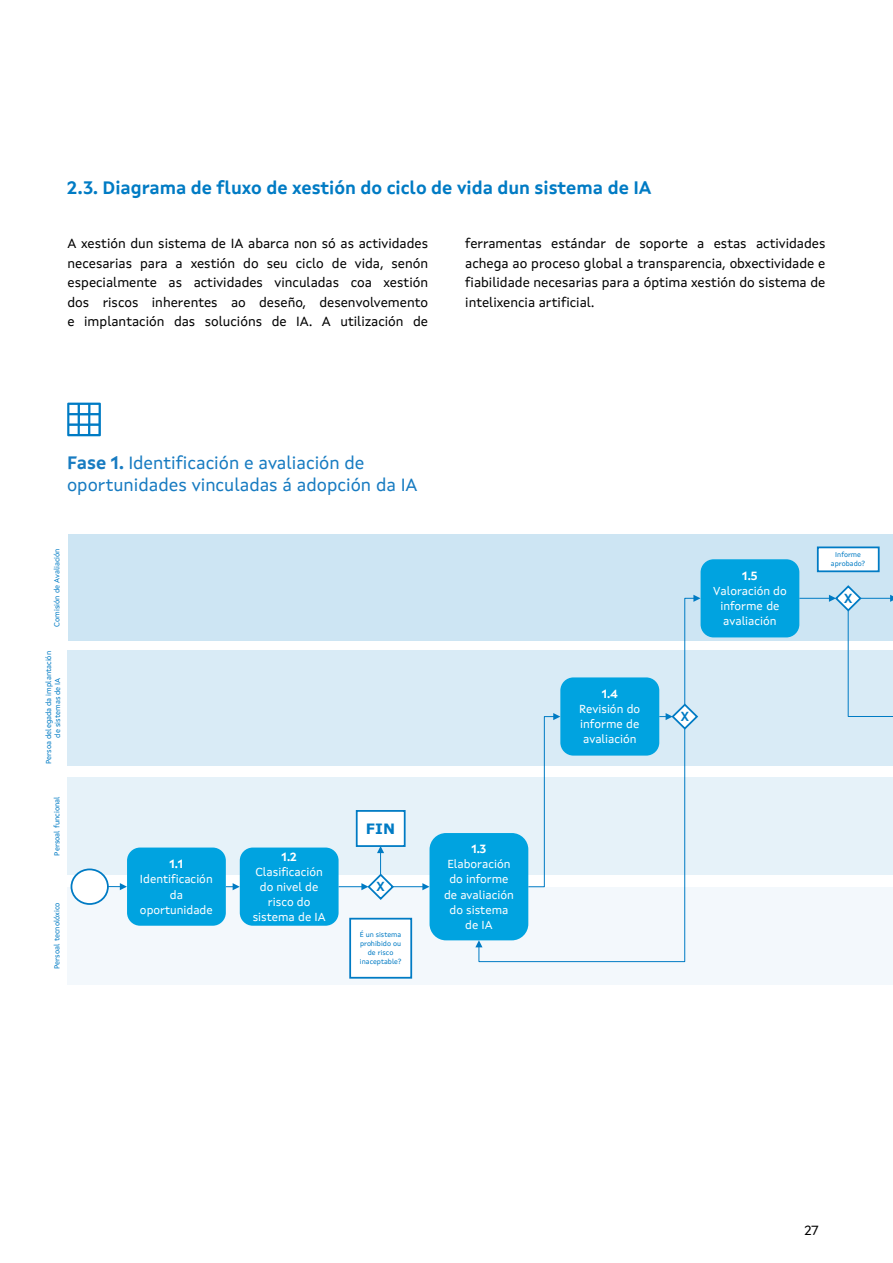
<style>
.page{position:relative;width:893px;height:1263px;background:#fff}
.page>*{position:absolute;margin:0;border:0;box-sizing:border-box;transform-origin:0 0}
.t1{font:18px/21.6px "Xunta Sans";color:#177bc1}
.t2{font:700 18px "Xunta Sans";color:#007bc4}
.t3{font:700 14.25px "Verdana";color:#007bc4}
.t4{font:13.5px/19.5px "Xunta Sans";color:#000;text-align:justify}
.t5{font:700 13.05px "Xunta Sans";color:#007bc4}
.t6{font:11.85px/15.1px "Xunta Sans";color:#fff;text-align:center}
.t7{font:7.5px/9px "Xunta Sans";color:#007bc4;text-align:center}
.t8{font:7.05px/9px "Xunta Sans";letter-spacing:.005em;color:#007bc4;text-align:center}
.s1{font-weight:700}
</style>
<div class="page">
<div style="left:68px;top:534px;width:825px;height:107px;background:#cde5f3"></div>
<div style="left:68px;top:887px;width:825px;height:97px;background:#f3f8fc"></div>
<div style="left:68px;top:650px;width:825px;height:115px;background:#d9ebf6"></div>
<div style="left:68px;top:777px;width:825px;height:98px;background:#e6f2f9"></div>
<svg style="left:67px;top:403px;width:34px;height:33px"></svg>
<div style="left:71px;top:869px;width:37px;height:35px;background:#fff;border-radius:50%"></div>
<div style="left:71px;top:868px;width:38px;height:37px;border:2px solid #007bc4;border-radius:50%"></div>
<div style="left:127px;top:847px;width:99px;height:79px;background:#00a3e0;border-radius:13px"></div>
<div style="left:240px;top:847px;width:99px;height:79px;background:#00a3e0;border-radius:13px"></div>
<div style="left:350px;top:919px;width:61px;height:59px;background:#fff"></div>
<div style="left:349px;top:918px;width:63px;height:61px;border:2px solid #007bc4"></div>
<div style="left:430px;top:833px;width:98px;height:107px;background:#00a3e0;border-radius:16px"></div>
<div style="left:560px;top:677px;width:99px;height:79px;background:#00a3e0;border-radius:13px"></div>
<div style="left:818px;top:547px;width:61px;height:24px;background:#fff"></div>
<div style="left:817px;top:546px;width:63px;height:26px;border:2px solid #007bc4"></div>
<div style="left:357px;top:811px;width:48px;height:35px;background:#fff"></div>
<div style="left:356px;top:810px;width:50px;height:37px;border:2px solid #007bc4"></div>
<div style="left:701px;top:559px;width:98px;height:78px;background:#00a3e0;border-radius:13px"></div>
<svg style="left:108px;top:883px;width:19px;height:7px"></svg>
<svg style="left:226px;top:883px;width:14px;height:7px"></svg>
<hr style="left:393px;top:886px;width:31px;height:1px;background:#007bc4">
<svg style="left:422px;top:883px;width:7px;height:7px"></svg>
<svg style="left:339px;top:846px;width:56px;height:54px"></svg>
<svg style="left:543px;top:713px;width:17px;height:14px"></svg>
<svg style="left:478px;top:727px;width:208px;height:235px"></svg>
<svg style="left:475px;top:940px;width:7px;height:7px"></svg>
<svg style="left:659px;top:595px;width:41px;height:136px"></svg>
<hr style="left:799px;top:598px;width:31px;height:1px;background:#007bc4">
<svg style="left:829px;top:585px;width:64px;height:132px"></svg>
<p class="t2" style="left:67px;top:177px;width:586px">2.3. Diagrama de fluxo de xestión do ciclo de vida dun sistema de IA</p>
<p class="t4" style="left:68px;top:234px;width:362px">A xestión dun sistema de IA abarca non só as actividades necesarias para a xestión do seu ciclo de vida, senón especialmente as actividades vinculadas coa xestión dos riscos inherentes ao deseño, desenvolvemento e implantación das solucións de IA. A utilización de</p>
<p class="t4" style="left:465px;top:234px;width:362px">ferramentas estándar de soporte a estas actividades achega ao proceso global a transparencia, obxectividade e fiabilidade necesarias para a óptima xestión do sistema de intelixencia artificial.</p>
<p class="t1" style="left:67px;top:452px;width:352px"><span class="s1">Fase 1.</span> Identificación e avaliación de oportunidades vinculadas á adopción da IA</p>
<p class="t7" style="left:52px;top:627px;width:80px;rotate:-90deg">Comisión de Avaliación</p>
<p class="t7" style="left:44px;top:764px;width:115px;rotate:-90deg">Persoa delegada da implantación de sistemas de IA</p>
<p class="t7" style="left:52px;top:855px;width:61px;rotate:-90deg">Persoal funcional</p>
<p class="t7" style="left:52px;top:969px;width:68px;rotate:-90deg">Persoal tecnolóxico</p>
<p class="t6" style="left:140px;top:856px;width:74px"><span class="s1">1.1<br></span>Identificación da oportunidade</p>
<p class="t6" style="left:253px;top:849px;width:74px"><span class="s1">1.2<br></span>Clasificación do nivel de risco do sistema de IA</p>
<p class="t3" style="left:366px;top:818px;width:31px">FIN</p>
<p class="t5" style="left:377px;top:879px;width:10px">X</p>
<p class="t8" style="left:360px;top:930px;width:43px">É un sistema prohibido ou de risco inaceptable?</p>
<p class="t6" style="left:444px;top:841px;width:71px"><span class="s1">1.3<br></span>Elaboración do informe de avaliación do sistema de IA</p>
<p class="t6" style="left:579px;top:686px;width:63px"><span class="s1">1.4<br></span>Revisión do informe de avaliación</p>
<p class="t6" style="left:713px;top:568px;width:75px"><span class="s1">1.5<br></span>Valoración do informe de avaliación</p>
<p class="t5" style="left:681px;top:709px;width:10px">X</p>
<p class="t8" style="left:831px;top:550px;width:36px">Informe aprobado?</p>
<p class="t5" style="left:844px;top:590px;width:10px">X</p>
<p class="t4" style="left:804px;top:1220px;width:16px">27</p>
</div>
